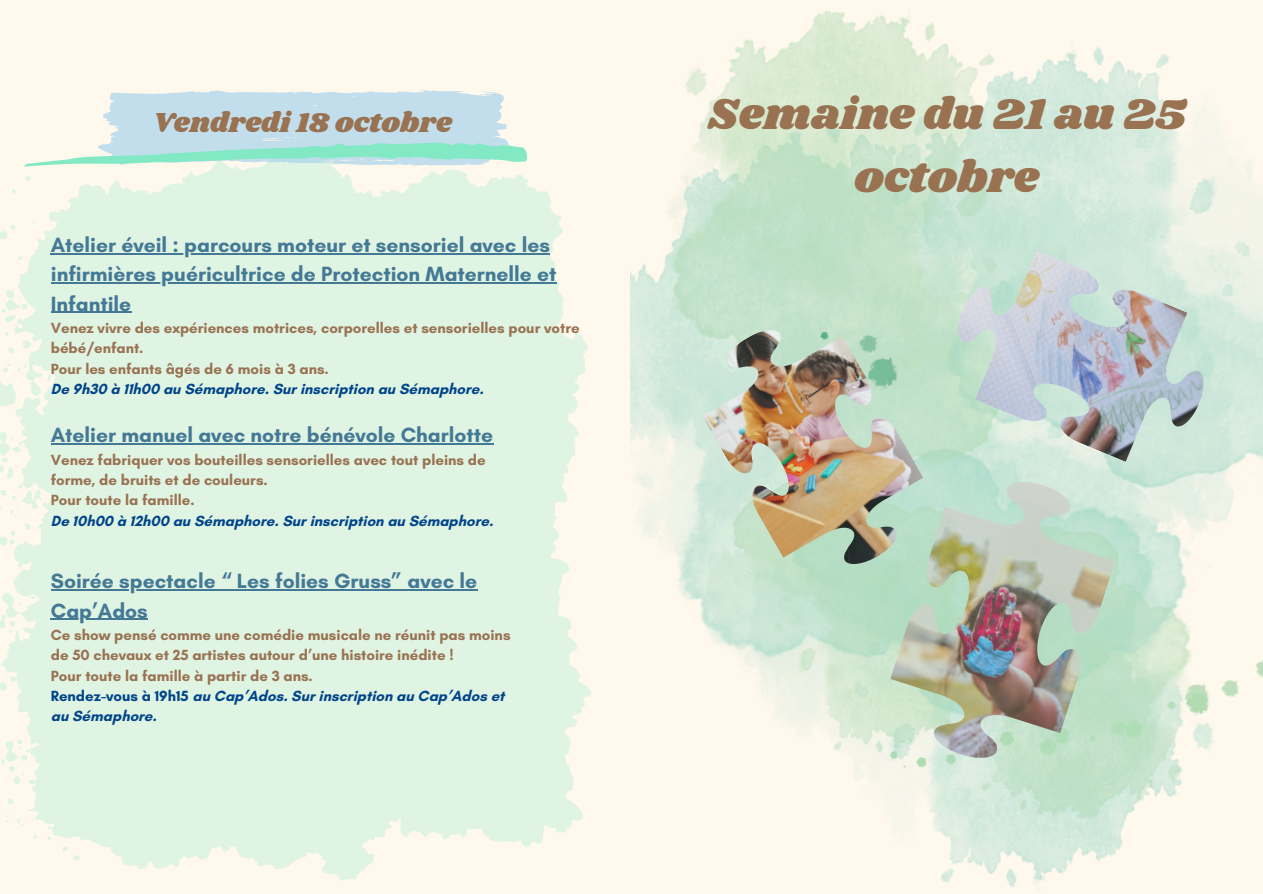
<style>
.page{position:relative;width:1263px;height:894px;background:#fff}
.page>*{position:absolute;margin:0;border:0;box-sizing:border-box;transform-origin:0 0}
.t1{font:45px/63px "Shrikhand";color:#997252;text-align:center}
.t2{font:28.5px "Shrikhand";color:#997252}
.t3{font:700 21px/29.2px "Glacial Indifference";color:#447996}
.t4{font:700 15px/20.2px "Glacial Indifference";color:#997252}
.t5{font:700 15px/20.2px "Glacial Indifference";color:#00448a}
.s1{color:#00448a}
</style>
<div class="page">
<div style="left:0;top:0;width:1263px;height:893px;background:#fff8ed"></div>
<svg style="left:0;top:157px;width:592px;height:723px;background:#e3f3e4"></svg>
<svg style="left:24px;top:90px;width:503px;height:76px"></svg>
<img style="left:631px;top:10px;width:632px;height:878px">
<img style="left:702px;top:328px;width:221px;height:238px">
<img style="left:890px;top:480px;width:225px;height:279px">
<img style="left:957px;top:250px;width:248px;height:212px">
<hr style="left:51px;top:253px;width:499px;height:1px;background:#447996">
<hr style="left:51px;top:282px;width:505px;height:1px;background:#447996">
<hr style="left:51px;top:311px;width:80px;height:2px;background:#447996">
<hr style="left:51px;top:443px;width:442px;height:1px;background:#447996">
<hr style="left:51px;top:589px;width:426px;height:1px;background:#447996">
<hr style="left:51px;top:618px;width:97px;height:1px;background:#447996">
<p class="t2" style="left:153px;top:103px;width:301px">Vendredi 18 octobre</p>
<p class="t3" style="left:51px;top:230px;width:501px">Atelier éveil : parcours moteur et sensoriel avec les</p>
<p class="t3" style="left:51px;top:259px;width:507px">infirmières puéricultrice de Protection Maternelle et<br>Infantile</p>
<p class="t4" style="left:51px;top:317px;width:530px">Venez vivre des expériences motrices, corporelles et sensorielles pour votre bébé/enfant.<br>Pour les enfants âgés de 6 mois à 3 ans.<br><span class="s1">De 9h30 à 11h00 au Sémaphore. Sur inscription au Sémaphore.</span></p>
<p class="t3" style="left:51px;top:420px;width:444px">Atelier manuel avec notre bénévole Charlotte</p>
<p class="t4" style="left:51px;top:449px;width:436px">Venez fabriquer vos bouteilles sensorielles avec tout pleins de forme, de bruits et de couleurs.</p>
<p class="t4" style="left:51px;top:489px;width:145px">Pour toute la famille.</p>
<p class="t5" style="left:51px;top:510px;width:444px">De 10h00 à 12h00 au Sémaphore. Sur inscription au Sémaphore.</p>
<p class="t3" style="left:51px;top:566px;width:428px">Soirée spectacle “ Les folies Gruss” avec le</p>
<p class="t3" style="left:51px;top:595px;width:99px">Cap’Ados</p>
<p class="t4" style="left:51px;top:624px;width:461px">Ce show pensé comme une comédie musicale ne réunit pas moins</p>
<p class="t4" style="left:51px;top:644px;width:404px">de 50 chevaux et 25 artistes autour d’une histoire inédite !<br>Pour toute la famille à partir de 3 ans.</p>
<p class="t5" style="left:51px;top:685px;width:455px">Rendez-vous à 19h15 au Cap’Ados. Sur inscription au Cap’Ados et au Sémaphore.</p>
<h2 class="t1" style="left:708px;top:84px;width:479px">Semaine du 21 au 25 octobre</h2>
</div>
